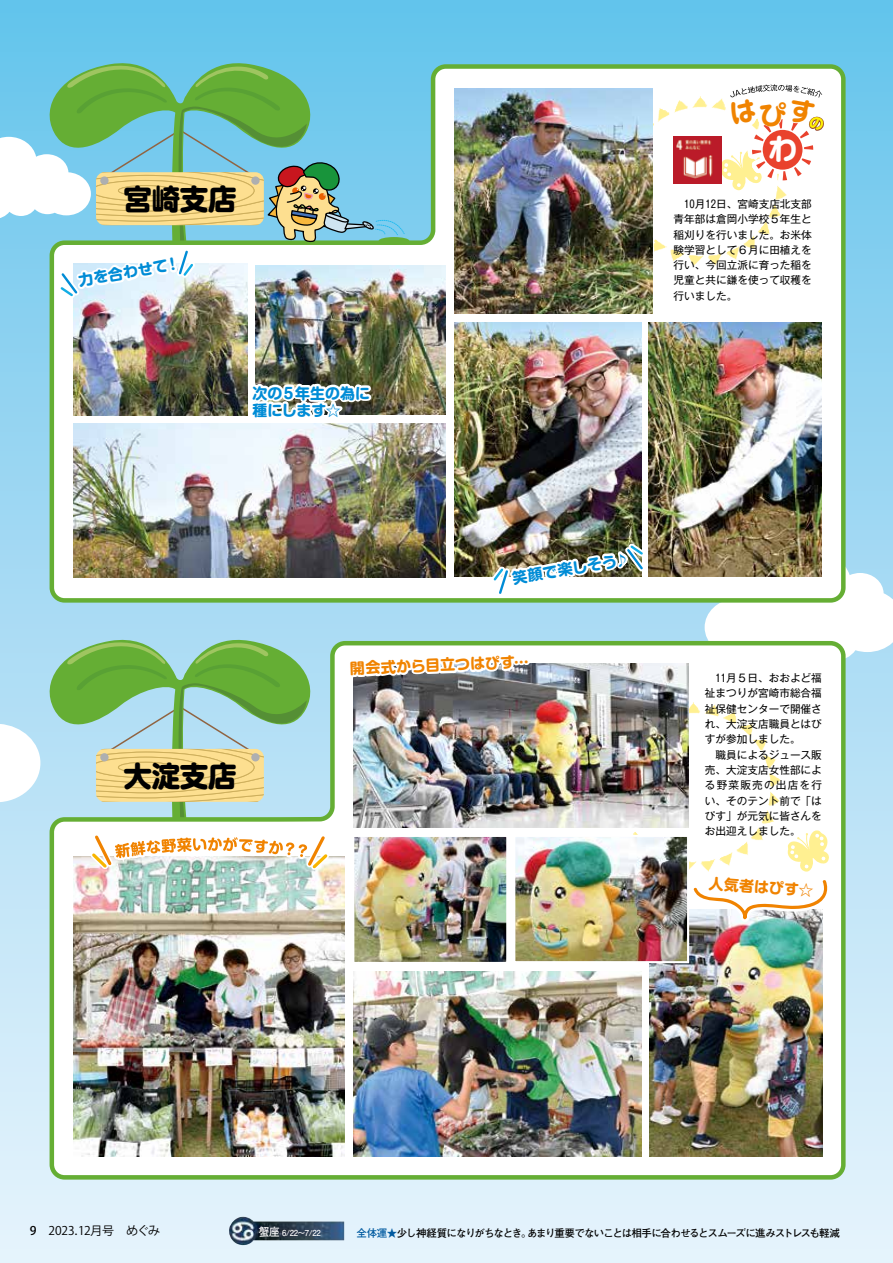
<style>
.page{position:relative;width:893px;height:1263px;background:#fff}
.page>*{position:absolute;margin:0;border:0;box-sizing:border-box;transform-origin:0 0}
.t1{font:700 29.25px "Kamo Lemo Std";color:#fff}
.t2{font:800 28.5px "P Shin M Go Pr 6 N";letter-spacing:-.01em;color:#000}
.t3{font:700 26.7px "Kamo Lemo Std";color:#f08300}
.t4{font:700 14.85px/17px "Shin M Go Pr 6 N";color:#008cd6}
.t5{font:700 14.85px "Shin M Go Pr 6 N";color:#f08300}
.t6{font:12px "Koz Go Pr 6 N";letter-spacing:-.035em;color:#000}
.t7{font:700 11.25px "Futo Go B101 Pr 6 N";color:#fff;scale:.95 1}
.t8{font:10.65px/15.3px "Gothic MB101 Pr 6";color:#000;text-align:justify}
.t9{font:700 10.5px "Futo Go B101 Pr 6 N";letter-spacing:-.095em;color:#000}
.t10{font:700 8.25px "Futo Go B101 Pr 6 N";color:#fff;scale:.95 1}
.s1{font-weight:500}
.s2{color:#005aa0}
</style>
<div class="page">
<svg style="left:0;top:1020px;width:893px;height:243px;background:#d9ebf6"></svg>
<svg style="left:47px;top:1020px;width:801px;height:162px"></svg>
<img style="left:73px;top:1020px;width:272px;height:136px">
<img style="left:353px;top:1020px;width:95px;height:136px">
<img style="left:448px;top:1020px;width:381px;height:243px">
<img style="left:228px;top:1217px;width:26px;height:30px">
<img style="left:0;top:0;width:893px;height:1020px">
<h2 class="t2" style="left:124px;top:174px;width:115px">宮崎支店</h2>
<h3 class="t4" style="left:77px;top:271px;width:92px;rotate:-10deg">力を合わせて</h3>
<h3 class="t4" style="left:252px;top:384px;width:119px">次の５年生の為に種にします☆</h3>
<h2 class="t2" style="left:124px;top:751px;width:115px">大淀支店</h2>
<h3 class="t4" style="left:511px;top:569px;width:107px;rotate:-10deg">笑顔で楽しそう</h3>
<h3 class="t5" style="left:350px;top:655px;width:180px;rotate:-2deg">開会式から目立つはぴす...</h3>
<h3 class="t3" style="left:760px;top:94px;width:28px">ぴ</h3>
<h1 class="t1" style="left:768px;top:127px;width:31px">わ</h1>
<p class="t8" style="left:674px;top:195px;width:140px;text-indent:11px">10月12日、宮崎支店北支部青年部は倉岡小学校５年生と稲刈りを行いました。お米体験学習として６月に田植えを行い、今回立派に育った稲を児童と共に鎌を使って収穫を行いました。</p>
<p class="t8" style="left:705px;top:670px;width:118px;text-indent:11px">11月５日、おおよど福祉まつりが宮崎市総合福祉保健センターで開催され、大淀支店職員とはぴすが参加しました。</p>
<p class="t8" style="left:705px;top:746px;width:119px;text-indent:11px">職員によるジュース販売、大淀支店女性部による野菜販売の出店を行い、そのテント前で「はぴす」が元気に皆さんをお出迎えしました。</p>
<h3 class="t5" style="left:710px;top:870px;width:106px;rotate:4deg">人気者はぴす☆</h3>
<p class="t6" style="left:30px;top:1224px;width:132px">　<span class="s1">9</span> 2023.12月号　めぐみ</p>
<p class="t7" style="left:259px;top:1222px;width:23px">蟹座</p>
<p class="t10" style="left:282px;top:1226px;width:42px">6/22〜7/22</p>
<p class="t9" style="left:527px;top:1224px;width:315px">あまり重要でないことは相手に合わせるとスムーズに進みストレスも軽減</p>
<p class="t9" style="left:356px;top:1224px;width:177px"><span class="s2">全体運★</span>少し神経質になりがちなとき。</p>
</div>
